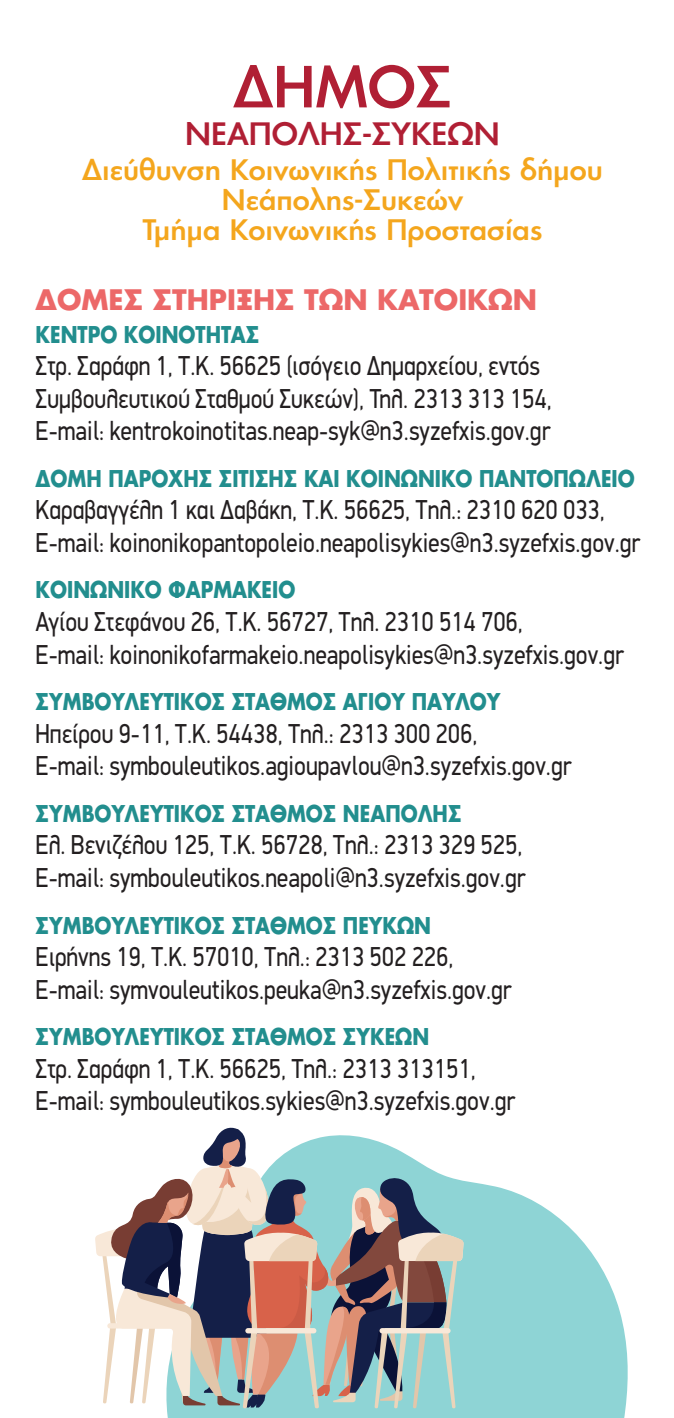
<style>
.page{position:relative;width:674px;height:1418px;background:#fff}
.page>*{position:absolute;margin:0;border:0;box-sizing:border-box;transform-origin:0 0}
.t1{font:500 55px "PF Futura Neu";color:#b01f34}
.t2{font:500 30px "PF Futura Neu";color:#b01f34}
.t3{font:27.5px/32.5px "PF Din Display";color:#231f20;scale:.85 1}
.t4{font:500 27.5px/30px "PF Futura Neu";color:#f4a61d;text-align:center}
.t5{font:700 27.5px "PF Futura Neu";color:#ec6868}
.t6{font:700 22.5px "PF Futura Neu";color:#228e8e;scale:.85 1}
</style>
<div class="page">
<svg style="left:167px;top:1180px;width:461px;height:237px;fill:#8ed4d5"></svg>
<svg style="left:95px;top:1127px;width:368px;height:281px"></svg>
<p class="t1" style="left:233px;top:50px;width:220px">ΔΗΜΟΣ</p>
<p class="t2" style="left:185px;top:114px;width:316px">ΝΕΑΠΟΛΗΣ-ΣΥΚΕΩΝ</p>
<p class="t4" style="left:82px;top:154px;width:522px">Διεύθυνση Κοινωνικής Πολιτικής δήμου<br>Νεάπολης-Συκεών<br>Τμήμα Κοινωνικής Προστασίας</p>
<p class="t5" style="left:36px;top:281px;width:502px">ΔΟΜΕΣ ΣΤΗΡΙΞΗΣ ΤΩΝ ΚΆΤΟΙΚΩΝ</p>
<p class="t6" style="left:36px;top:318px;width:265px">ΚΕΝΤΡΟ ΚΟΙΝΟΤΗΤΆΣ</p>
<p class="t3" style="left:36px;top:349px;width:608px">Στρ. Σαράφη 1, Τ.Κ. 56625 (ισόγειο Δημαρχείου, εντός<br>Συμβουλευτικού Σταθμού Συκεών), Τηλ. 2313 313 154,<br>E-mail: kentrokoinotitas.neap-syk@n3.syzefxis.gov.gr</p>
<p class="t6" style="left:36px;top:463px;width:705px">ΔΟΜΗ ΠΆΡΟΧΗΣ ΣΙΤΙΣΗΣ ΚΆΙ ΚΟΙΝΩΝΙΚΟ ΠΆΝΤΟΠΩΛΕΙΟ</p>
<p class="t3" style="left:36px;top:493px;width:712px">Καραβαγγέλη 1 και Δαβάκη, Τ.Κ. 56625, Tηλ.: 2310 620 033,<br>E-mail: koinonikopantopoleio.neapolisykies@n3.syzefxis.gov.gr</p>
<p class="t6" style="left:36px;top:574px;width:307px">ΚΟΙΝΩΝΙΚΟ ΦΆΡΜΆΚΕΙΟ</p>
<p class="t3" style="left:36px;top:605px;width:692px">Αγίου Στεφάνου 26, Τ.Κ. 56727, Tηλ. 2310 514 706,<br>E-mail: koinonikofarmakeio.neapolisykies@n3.syzefxis.gov.gr</p>
<p class="t6" style="left:36px;top:686px;width:548px">ΣΥΜΒΟΥΛΕΥΤΙΚΟΣ ΣΤΆΘΜΟΣ ΆΓΙΟΥ ΠΆΥΛΟΥ</p>
<p class="t3" style="left:36px;top:717px;width:631px">Ηπείρου 9-11, Τ.Κ. 54438, Tηλ.: 2313 300 206,<br>E-mail: symbouleutikos.agioupavlou@n3.syzefxis.gov.gr</p>
<p class="t6" style="left:36px;top:798px;width:502px">ΣΥΜΒΟΥΛΕΥΤΙΚΟΣ ΣΤΆΘΜΟΣ ΝΕΆΠΟΛΗΣ</p>
<p class="t3" style="left:36px;top:828px;width:577px">Ελ. Βενιζέλου 125, Τ.Κ. 56728, Tηλ.: 2313 329 525,<br>E-mail: symbouleutikos.neapoli@n3.syzefxis.gov.gr</p>
<p class="t6" style="left:36px;top:909px;width:466px">ΣΥΜΒΟΥΛΕΥΤΙΚΟΣ ΣΤΆΘΜΟΣ ΠΕΥΚΩΝ</p>
<p class="t3" style="left:36px;top:940px;width:561px">Ειρήνης 19, Τ.Κ. 57010, Tηλ.: 2313 502 226,<br>E-mail: symvouleutikos.peuka@n3.syzefxis.gov.gr</p>
<p class="t6" style="left:36px;top:1021px;width:464px">ΣΥΜΒΟΥΛΕΥΤΙΚΟΣ ΣΤΆΘΜΟΣ ΣΥΚΕΩΝ</p>
<p class="t3" style="left:36px;top:1052px;width:565px">Στρ. Σαράφη 1, Τ.Κ. 56625, Tηλ.: 2313 313151,<br>E-mail: symbouleutikos.sykies@n3.syzefxis.gov.gr</p>
</div>
